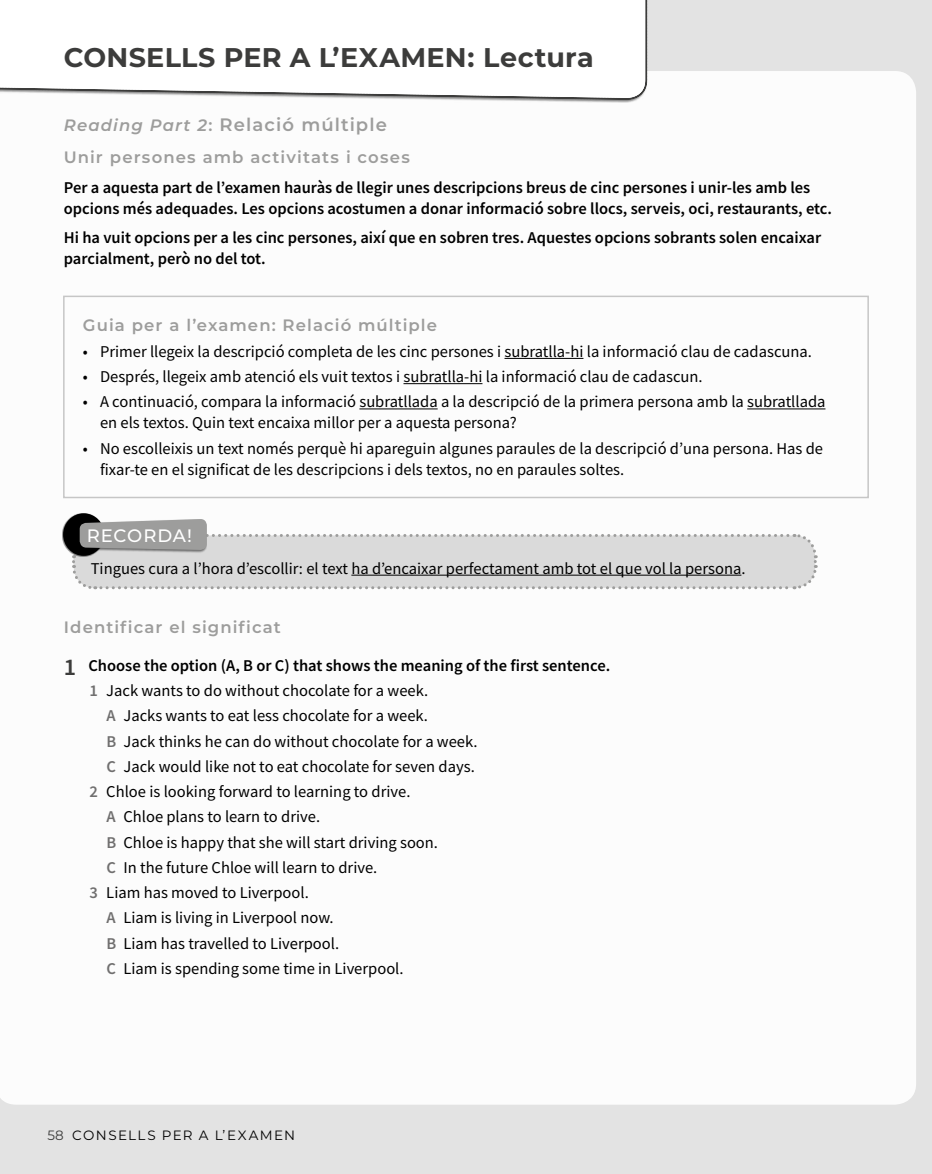
<style>
.page{position:relative;width:932px;height:1174px;background:#fff}
.page>*{position:absolute;margin:0;border:0;box-sizing:border-box;transform-origin:0 0}
.t1{font:700 27px "Montserrat";letter-spacing:.015em;color:#3c3c3b}
.t2{font:600 18px "Montserrat";letter-spacing:.06em;color:#9d9d9c}
.t3{font:500 18px "Montserrat";letter-spacing:.045em;color:#fff}
.t4{font:16.5px/21px "Source Sans Pro";color:#000}
.t5{font:600 16.5px/21px "Source Sans Pro";color:#000}
.t6{font:600 16.5px "Montserrat";letter-spacing:.065em;color:#9d9d9c}
.t7{font:13.5px "Montserrat";letter-spacing:.105em;color:#000}
.s1{font-style:italic;font-size:16.5px}
.s2{font-size:16.5px}
.s3{font-size:24px;color:#3c3c3b}
.s4{font-weight:600;color:#706f6f}
.s5{color:#3c3c3b}
</style>
<div class="page">
<div style="left:0;top:0;width:931px;height:1174px;background:#e3e3e3"></div>
<div style="left:0;top:71px;width:915px;height:1033px;background:#fcfcfc"></div>
<div style="left:63px;top:296px;width:805px;height:202px;border:2px solid #c6c6c6"></div>
<hr style="left:504px;top:358px;width:79px;height:1px;background:#000">
<hr style="left:403px;top:383px;width:79px;height:1px;background:#000">
<hr style="left:359px;top:408px;width:78px;height:1px;background:#000">
<hr style="left:747px;top:408px;width:78px;height:1px;background:#000">
<div style="left:62px;top:513px;width:43px;height:43px;background:#000;opacity:.5"></div>
<div style="left:63px;top:513px;width:41px;height:43px;background:#000;border-radius:50%"></div>
<svg style="left:70px;top:519px;width:748px;height:72px"></svg>
<div style="left:0;top:0;width:647px;height:103px;background:#000;opacity:.5"></div>
<div style="left:0;top:0;width:647px;height:100px;background:#fff"></div>
<h1 class="t1" style="left:64px;top:38px;width:531px">CONSELLS PER A L’EXAMEN: Lectura</h1>
<p class="t2" style="left:64px;top:112px;width:324px"><span class="s1">Reading Part 2</span><span class="s2">:</span> Relació múltiple</p>
<p class="t6" style="left:64px;top:146px;width:347px">Unir persones amb activitats i coses</p>
<p class="t5" style="left:64px;top:177px;width:769px">Per a aquesta part de l’examen hauràs de llegir unes descripcions breus de cinc persones i unir-les amb les opcions més adequades. Les opcions acostumen a donar informació sobre llocs, serveis, oci, restaurants, etc.</p>
<p class="t5" style="left:64px;top:227px;width:758px">Hi ha vuit opcions per a les cinc persones, així que en sobren tres. Aquestes opcions sobrants solen encaixar parcialment, però no del tot.</p>
<p class="t6" style="left:83px;top:314px;width:355px">Guia per a l’examen: Relació múltiple</p>
<p class="t4" style="left:83px;top:341px;width:730px">• Primer llegeix la descripció completa de les cinc persones i subratlla-hi la informació clau de cadascuna.</p>
<p class="t4" style="left:83px;top:366px;width:621px">• Després, llegeix amb atenció els vuit textos i subratlla-hi la informació clau de cadascun.</p>
<p class="t4" style="left:100px;top:391px;width:726px;text-indent:-17px">• A continuació, compara la informació subratllada a la descripció de la primera persona amb la subratllada en els textos. Quin text encaixa millor per a aquesta persona?</p>
<p class="t4" style="left:100px;top:437px;width:724px;text-indent:-17px">• No escolleixis un text només perquè hi apareguin algunes paraules de la descripció d’una persona. Has de fixar-te en el significat de les descripcions i dels textos, no en paraules soltes.</p>
<p class="t3" style="left:87px;top:523px;width:107px">RECORDA!</p>
<p class="t4" style="left:91px;top:557px;width:656px">Tingues cura a l’hora d’escollir: el text ha d’encaixar perfectament amb tot el que vol la persona.</p>
<p class="t6" style="left:64px;top:615px;width:218px">Identificar el significat</p>
<p class="t5" style="left:64px;top:655px;width:548px"><span class="s3">1</span> Choose the option (A, B or C) that shows the meaning of the first sentence.</p>
<p class="t4" style="left:89px;top:680px;width:340px"><span class="s4">1</span> Jack wants to do without chocolate for a week.</p>
<p class="t4" style="left:106px;top:705px;width:323px"><span class="s4">A</span> Jacks wants to eat less chocolate for a week.</p>
<p class="t4" style="left:106px;top:730px;width:372px"><span class="s4">B</span> Jack thinks he can do without chocolate for a week.</p>
<p class="t4" style="left:106px;top:756px;width:370px"><span class="s4">C</span> Jack would like not to eat chocolate for seven days.</p>
<p class="t4" style="left:89px;top:781px;width:322px"><span class="s4">2</span> Chloe is looking forward to learning to drive.</p>
<p class="t4" style="left:106px;top:806px;width:215px"><span class="s4">A</span> Chloe plans to learn to drive.</p>
<p class="t4" style="left:106px;top:831px;width:333px"><span class="s4">B</span> Chloe is happy that she will start driving soon.</p>
<p class="t4" style="left:106px;top:857px;width:272px"><span class="s4">C</span> In the future Chloe will learn to drive.</p>
<p class="t4" style="left:89px;top:882px;width:221px"><span class="s4">3</span> Liam has moved to Liverpool.</p>
<p class="t4" style="left:106px;top:907px;width:229px"><span class="s4">A</span> Liam is living in Liverpool now.</p>
<p class="t4" style="left:106px;top:932px;width:234px"><span class="s4">B</span> Liam has travelled to Liverpool.</p>
<p class="t4" style="left:106px;top:958px;width:298px"><span class="s4">C</span> Liam is spending some time in Liverpool.</p>
<p class="t7" style="left:47px;top:1125px;width:249px"><span class="s5">58</span> CONSELLS PER A L’EXAMEN</p>
</div>
